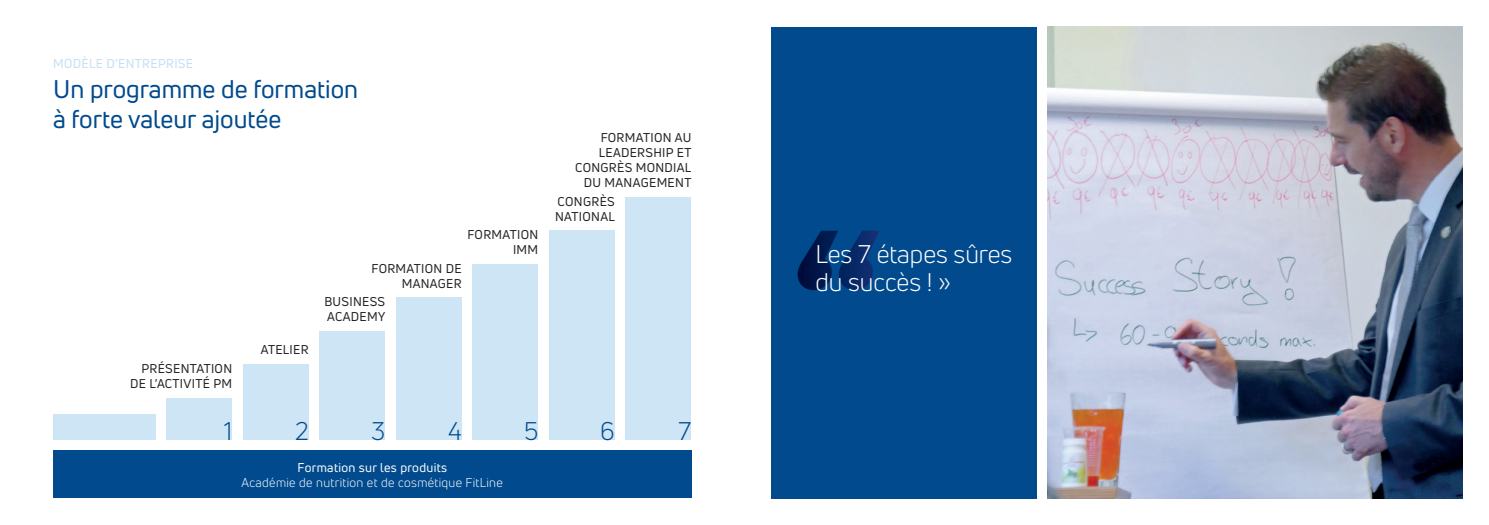
<style>
.page{position:relative;width:1489px;height:525px;background:#fff}
.page>*{position:absolute;margin:0;border:0;box-sizing:border-box;transform-origin:0 0}
.t1{font:25px/30px "Uni Neue";color:#004a8d}
.t2{font:25px/27.5px "Uni Neue";color:#fff}
.t3{font:25px "Uni Neue";color:#004a8d}
.t4{font:12.5px/15px "Uni Neue";letter-spacing:.025em;color:#231f20;text-align:right}
.t5{font:12.5px "Uni Neue";letter-spacing:.025em;color:#fff}
.t6{font:12.5px "Uni Neue";letter-spacing:.025em;color:#fff}
.t7{font:12.5px "Uni Neue";letter-spacing:.025em;color:#c2dff2}
</style>
<div class="page">
<img style="left:1047px;top:27px;width:415px;height:471px">
<div style="left:771px;top:27px;width:265px;height:471px;background:#004a8d"></div>
<div style="left:166px;top:398px;width:66px;height:41px;background:#cde5f5"></div>
<div style="left:53px;top:414px;width:103px;height:25px;background:#cde5f5"></div>
<div style="left:243px;top:364px;width:66px;height:75px;background:#cde5f5"></div>
<div style="left:319px;top:331px;width:66px;height:108px;background:#cde5f5"></div>
<div style="left:396px;top:297px;width:65px;height:142px;background:#cde5f5"></div>
<div style="left:472px;top:264px;width:66px;height:175px;background:#cde5f5"></div>
<div style="left:549px;top:230px;width:65px;height:209px;background:#cde5f5"></div>
<div style="left:625px;top:197px;width:66px;height:242px;background:#cde5f5"></div>
<div style="left:53px;top:450px;width:638px;height:48px;background:#004a8d"></div>
<svg style="left:797px;top:230px;width:82px;height:60px"></svg>
<p class="t7" style="left:53px;top:56px;width:141px">MODÈLE D’ENTREPRISE</p>
<h1 class="t1" style="left:53px;top:74px;width:306px">Un programme de formation à forte valeur ajoutée</h1>
<p class="t4" style="left:467px;top:227px;width:72px">FORMATION<br>IMM</p>
<p class="t4" style="left:371px;top:260px;width:92px">FORMATION DE<br>MANAGER</p>
<p class="t4" style="left:130px;top:360px;width:103px">PRÉSENTATION<br>DE L’ACTIVITÉ PM</p>
<p class="t4" style="left:261px;top:342px;width:49px">ATELIER</p>
<p class="t4" style="left:324px;top:294px;width:62px;text-align:left">BUSINESS<br>ACADEMY</p>
<p class="t4" style="left:575px;top:130px;width:118px">FORMATION AU<br>LEADERSHIP ET<br>CONGRÈS MONDIAL<br>DU MANAGEMENT</p>
<p class="t4" style="left:555px;top:193px;width:61px;text-align:left">CONGRÈS<br>NATIONAL</p>
<h1 class="t3" style="left:224px;top:416px;width:10px">1</h1>
<h1 class="t3" style="left:295px;top:416px;width:15px">2</h1>
<h1 class="t3" style="left:371px;top:416px;width:16px">3</h1>
<h1 class="t3" style="left:448px;top:416px;width:15px">4</h1>
<h1 class="t3" style="left:524px;top:416px;width:16px">5</h1>
<h1 class="t3" style="left:600px;top:416px;width:16px">6</h1>
<h1 class="t3" style="left:678px;top:416px;width:14px">7</h1>
<p class="t6" style="left:297px;top:459px;width:151px">Formation sur les produits</p>
<p class="t5" style="left:242px;top:474px;width:263px">Académie de nutrition et de cosmétique FitLine</p>
<h1 class="t2" style="left:815px;top:240px;width:198px">Les 7 étapes sûres du succès ! »</h1>
</div>
